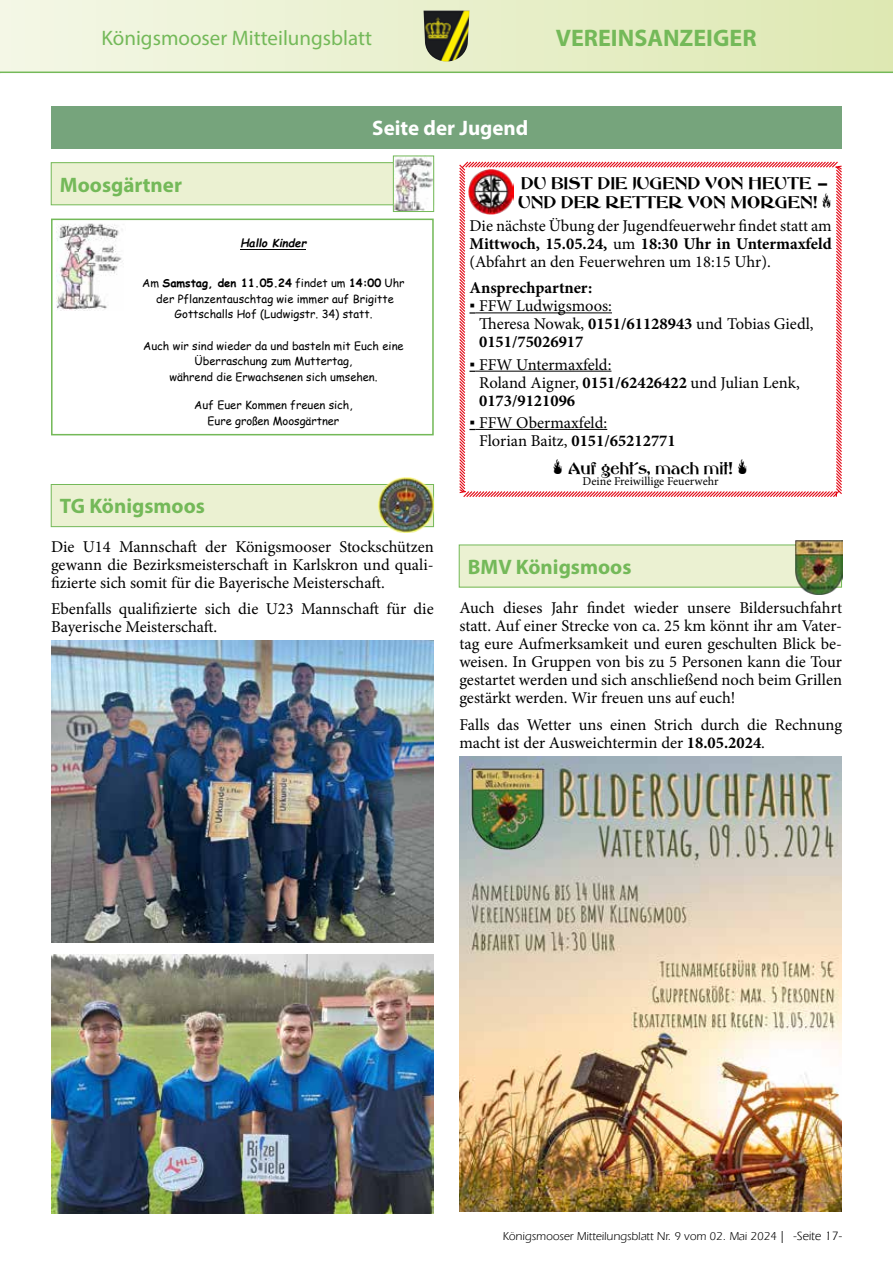
<style>
.page{position:relative;width:893px;height:1263px;background:#fff}
.page>*{position:absolute;margin:0;border:0;box-sizing:border-box;transform-origin:0 0}
.t1{font:700 24px "Myriad Pro";color:#74b959}
.t2{font:700 21px "Myriad Pro";color:#74b959}
.t3{font:21px "Myriad Pro";color:#74b959}
.t4{font:700 21px "Myriad Pro";color:#fff}
.t5{font:16.5px/18px "Minion Pro";color:#000}
.t6{font:16.5px/19.5px "Abott Old Style";color:#000}
.t7{font:700 16.5px "Minion Pro";letter-spacing:-.005em;color:#000}
.t8{font:12px "Minion Pro";color:#000}
.t9{font:11.7px "ITC Eras LT";color:#000}
.t10{font:11.25px/15.6px "Comic Sans MS";color:#000;text-align:center}
.t11{font:italic 700 11.25px "Comic Sans MS";color:#000}
.s1{font-weight:700}
.s2{font-family:"Flamezbymarioz"}
.s3{font-family:"Arial"}
.s4{font-size:12px}
.s5{font-size:12.45px}
</style>
<div class="page">
<div style="left:459px;top:545px;width:382px;height:42px;background:#ebf1d2"></div>
<img style="left:795px;top:540px;width:47px;height:54px">
<img style="left:459px;top:757px;width:383px;height:455px">
<svg style="left:459px;top:161px;width:383px;height:336px"></svg>
<div style="left:0;top:0;width:893px;height:72px;background:linear-gradient(to right,#f4f7e6,#dee8b3)"></div>
<hr style="left:0;top:72px;width:893px;height:1px;background:#74b959">
<img style="left:423px;top:10px;width:46px;height:52px">
<div style="left:51px;top:106px;width:791px;height:42px;background:#76a47c"></div>
<img style="left:469px;top:170px;width:45px;height:45px">
<div style="left:51px;top:163px;width:383px;height:42px;background:#ebf1d2"></div>
<div style="left:51px;top:162px;width:383px;height:43px;border:1px solid #74b959"></div>
<img style="left:395px;top:158px;width:37px;height:52px">
<div style="left:393px;top:156px;width:41px;height:56px;border:1px solid #74b959"></div>
<img style="left:56px;top:223px;width:67px;height:87px">
<hr style="left:241px;top:249px;width:65px;height:1px;background:#000">
<div style="left:51px;top:219px;width:383px;height:216px;border:2px solid #74b959"></div>
<div style="left:51px;top:484px;width:383px;height:43px;background:#ebf1d2"></div>
<div style="left:51px;top:484px;width:383px;height:43px;border:1px solid #74b959"></div>
<img style="left:376px;top:477px;width:58px;height:56px">
<img style="left:51px;top:640px;width:383px;height:302px">
<img style="left:51px;top:954px;width:383px;height:259px">
<p class="t3" style="left:101px;top:25px;width:272px">Königsmooser Mitteilungsblatt</p>
<h1 class="t1" style="left:556px;top:22px;width:202px">VEREINSANZEIGER</h1>
<p class="t4" style="left:372px;top:114px;width:158px">Seite der Jugend</p>
<p class="t2" style="left:60px;top:171px;width:124px">Moosgärtner</p>
<p class="t11" style="left:241px;top:235px;width:67px">Hallo Kinder</p>
<p class="t10" style="left:142px;top:275px;width:264px">Am <span class="s1">Samstag, den 11.05.24</span> findet um <span class="s1">14:00</span> Uhr der Pflanzentauschtag wie immer auf Brigitte<br>Gottschalls Hof (Ludwigstr. 34) statt.</p>
<p class="t10" style="left:143px;top:337px;width:262px">Auch wir sind wieder da und basteln mit Euch eine<br>Überraschung zum Muttertag,<br>während die Erwachsenen sich umsehen.</p>
<p class="t10" style="left:194px;top:397px;width:160px">Auf Euer Kommen freuen sich,<br>Eure großen Moosgärtner</p>
<p class="t2" style="left:60px;top:493px;width:147px">TG Königsmoos</p>
<p class="t5" style="left:51px;top:538px;width:384px;text-align:justify">Die U14 Mannschaft der Königsmooser Stockschützen gewann die Bezirksmeisterschaft in Karlskron und quali&shy;fizierte sich somit für die Bayerische Meisterschaft.</p>
<p class="t5" style="left:51px;top:600px;width:384px">Ebenfalls qualifizierte sich die U23 Mannschaft für die<br>Bayerische Meisterschaft.</p>
<p class="t6" style="left:518px;top:174px;width:315px">DU BIST DIE JUGEND VON HEUTE –<br>UND DER RETTER VON MORGEN! <span class="s2">N</span></p>
<p class="t5" style="left:469px;top:217px;width:364px;text-align:justify">Die nächste Übung der Jugendfeuerwehr findet statt am <span class="s1">Mittwoch, 15.05.24,</span> um <span class="s1">18:30 Uhr in Untermaxfeld </span>(Abfahrt an den Feuerwehren um 18:15 Uhr).</p>
<p class="t7" style="left:469px;top:276px;width:124px">Ansprechpartner:</p>
<p class="t5" style="left:479px;top:297px;width:336px;text-indent:-10px"><span class="s3">▪</span> FFW Ludwigsmoos:<br>Theresa Nowak, <span class="s1">0151/61128943</span> und Tobias Giedl,<br><span class="s1">0151/75026917</span></p>
<p class="t5" style="left:479px;top:355px;width:322px;text-indent:-10px"><span class="s3">▪</span> FFW Untermaxfeld:<br>Roland Aigner, <span class="s1">0151/62426422</span> und Julian Lenk,<br><span class="s1">0173/9121096</span></p>
<p class="t5" style="left:479px;top:414px;width:198px;text-indent:-10px"><span class="s3">▪</span> FFW Obermaxfeld:<br>Florian Baitz, <span class="s1">0151/65212771</span></p>
<p class="t6" style="left:553px;top:459px;width:196px"><span class="s2">O</span> Auf geht´s, mach mit! <span class="s2">O</span></p>
<p class="t8" style="left:583px;top:473px;width:137px">Deine Freiwillige Feuerwehr</p>
<p class="t2" style="left:468px;top:553px;width:165px">BMV Königsmoos</p>
<p class="t5" style="left:459px;top:599px;width:384px;text-align:justify">Auch dieses Jahr findet wieder unsere Bildersuchfahrt statt. Auf einer Strecke von ca. 25 km könnt ihr am Vater&shy;tag eure Aufmerksamkeit und euren geschulten Blick be&shy;weisen. In Gruppen von bis zu 5 Personen kann die Tour gestartet werden und sich anschließend noch beim Grillen gestärkt werden. Wir freuen uns auf euch!</p>
<p class="t5" style="left:459px;top:716px;width:384px">Falls das Wetter uns einen Strich durch die Rechnung macht ist der Ausweichtermin der <span class="s1">18.05.2024</span>.</p>
<p class="t9" style="left:503px;top:1229px;width:341px">Königsmooser Mitteilungsblatt Nr. 9 vom 02. Mai 2024 <span class="s4">|</span> <span class="s5">-Seite 17-</span></p>
</div>
